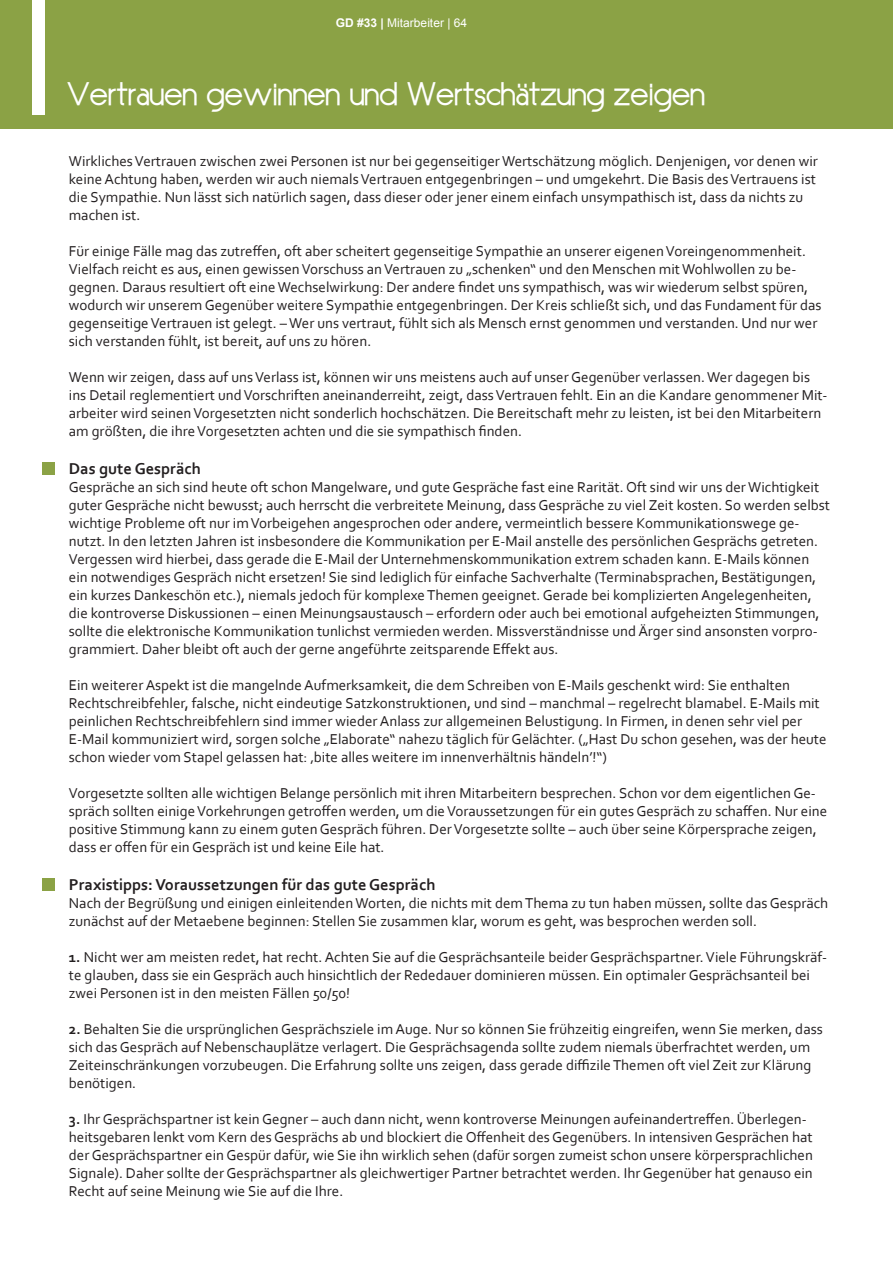
<style>
.page{position:relative;width:893px;height:1263px;background:#fff}
.page>*{position:absolute;margin:0;border:0;box-sizing:border-box;transform-origin:0 0}
.t1{font:33px "Konztante";color:#fff}
.t2{font:700 16.5px "Corbel";color:#231f20}
.t3{font:15px/18px "Corbel";color:#231f20}
.t4{font:12px "Arial";color:#fff}
.s1{font-weight:700}
</style>
<div class="page">
<div style="left:0;top:0;width:893px;height:129px;background:#8ba245"></div>
<div style="left:32px;top:0;width:13px;height:114px;background:#fff"></div>
<div style="left:43px;top:462px;width:12px;height:13px;background:#8ba245"></div>
<div style="left:43px;top:878px;width:12px;height:13px;background:#8ba245"></div>
<p class="t4" style="left:336px;top:15px;width:133px"><span class="s1">GD #33 |</span> Mitarbeiter | 64</p>
<p class="t1" style="left:67px;top:74px;width:640px">Vertrauen gewinnen und Wertschätzung zeigen</p>
<p class="t3" style="left:69px;top:152px;width:751px">Wirkliches Vertrauen zwischen zwei Personen ist nur bei gegenseitiger Wertschätzung möglich. Denjenigen, vor denen wir keine Achtung haben, werden wir auch niemals Vertrauen entgegenbringen – und umgekehrt. Die Basis des Vertrauens ist die Sympathie. Nun lässt sich natürlich sagen, dass dieser oder jener einem einfach unsympathisch ist, dass da nichts zu machen ist.</p>
<p class="t3" style="left:69px;top:242px;width:754px">Für einige Fälle mag das zutreffen, oft aber scheitert gegenseitige Sympathie an unserer eigenen Voreingenommenheit.<br>Vielfach reicht es aus, einen gewissen Vorschuss an Vertrauen zu „schenken“ und den Menschen mit Wohlwollen zu be&shy;gegnen. Daraus resultiert oft eine Wechselwirkung: Der andere findet uns sympathisch, was wir wiederum selbst spüren, wodurch wir unserem Gegenüber weitere Sympathie entgegenbringen. Der Kreis schließt sich, und das Fundament für das gegenseitige Vertrauen ist gelegt. – Wer uns vertraut, fühlt sich als Mensch ernst genommen und verstanden. Und nur wer sich verstanden fühlt, ist bereit, auf uns zu hören.</p>
<p class="t3" style="left:69px;top:368px;width:760px">Wenn wir zeigen, dass auf uns Verlass ist, können wir uns meistens auch auf unser Gegenüber verlassen. Wer dagegen bis ins Detail reglementiert und Vorschriften aneinanderreiht, zeigt, dass Vertrauen fehlt. Ein an die Kandare genommener Mit&shy;arbeiter wird seinen Vorgesetzten nicht sonderlich hochschätzen. Die Bereitschaft mehr zu leisten, ist bei den Mitarbeitern am größten, die ihre Vorgesetzten achten und die sie sympathisch finden.</p>
<p class="t2" style="left:69px;top:458px;width:134px">Das gute Gespräch</p>
<p class="t3" style="left:69px;top:478px;width:763px">Gespräche an sich sind heute oft schon Mangelware, und gute Gespräche fast eine Rarität. Oft sind wir uns der Wichtigkeit guter Gespräche nicht bewusst; auch herrscht die verbreitete Meinung, dass Gespräche zu viel Zeit kosten. So werden selbst wichtige Probleme oft nur im Vorbeigehen angesprochen oder andere, vermeintlich bessere Kommunikationswege ge&shy;nutzt. In den letzten Jahren ist insbesondere die Kommunikation per E-Mail anstelle des persönlichen Gesprächs getreten.<br>Vergessen wird hierbei, dass gerade die E-Mail der Unternehmenskommunikation extrem schaden kann. E-Mails können ein notwendiges Gespräch nicht ersetzen! Sie sind lediglich für einfache Sachverhalte (Terminabsprachen, Bestätigungen, ein kurzes Dankeschön etc.), niemals jedoch für komplexe Themen geeignet. Gerade bei komplizierten Angelegenheiten, die kontroverse Diskussionen – einen Meinungsaustausch – erfordern oder auch bei emotional aufgeheizten Stimmungen, sollte die elektronische Kommunikation tunlichst vermieden werden. Missverständnisse und Ärger sind ansonsten vorpro&shy;grammiert. Daher bleibt oft auch der gerne angeführte zeitsparende Effekt aus.</p>
<p class="t3" style="left:69px;top:676px;width:759px">Ein weiterer Aspekt ist die mangelnde Aufmerksamkeit, die dem Schreiben von E-Mails geschenkt wird: Sie enthalten Rechtschreibfehler, falsche, nicht eindeutige Satzkonstruktionen, und sind – manchmal – regelrecht blamabel. E-Mails mit peinlichen Rechtschreibfehlern sind immer wieder Anlass zur allgemeinen Belustigung. In Firmen, in denen sehr viel per E-Mail kommuniziert wird, sorgen solche „Elaborate“ nahezu täglich für Gelächter. („Hast Du schon gesehen, was der heute schon wieder vom Stapel gelassen hat: ‚bite alles weitere im innenverhältnis händeln’!“)</p>
<p class="t3" style="left:69px;top:784px;width:760px">Vorgesetzte sollten alle wichtigen Belange persönlich mit ihren Mitarbeitern besprechen. Schon vor dem eigentlichen Ge&shy;spräch sollten einige Vorkehrungen getroffen werden, um die Voraussetzungen für ein gutes Gespräch zu schaffen. Nur eine positive Stimmung kann zu einem guten Gespräch führen. Der Vorgesetzte sollte – auch über seine Körpersprache zeigen, dass er offen für ein Gespräch ist und keine Eile hat.</p>
<p class="t2" style="left:69px;top:874px;width:368px">Praxistipps: Voraussetzungen für das gute Gespräch</p>
<p class="t3" style="left:69px;top:894px;width:761px">Nach der Begrüßung und einigen einleitenden Worten, die nichts mit dem Thema zu tun haben müssen, sollte das Gespräch zunächst auf der Metaebene beginnen: Stellen Sie zusammen klar, worum es geht, was besprochen werden soll.</p>
<p class="t3" style="left:69px;top:948px;width:760px"><span class="s1">1.</span> Nicht wer am meisten redet, hat recht. Achten Sie auf die Gesprächsanteile beider Gesprächspartner. Viele Führungskräf&shy;te glauben, dass sie ein Gespräch auch hinsichtlich der Rededauer dominieren müssen. Ein optimaler Gesprächsanteil bei zwei Personen ist in den meisten Fällen 50/50!</p>
<p class="t3" style="left:69px;top:1020px;width:755px"><span class="s1">2.</span> Behalten Sie die ursprünglichen Gesprächsziele im Auge. Nur so können Sie frühzeitig eingreifen, wenn Sie merken, dass sich das Gespräch auf Nebenschauplätze verlagert. Die Gesprächsagenda sollte zudem niemals überfrachtet werden, um Zeiteinschränkungen vorzubeugen. Die Erfahrung sollte uns zeigen, dass gerade diffizile Themen oft viel Zeit zur Klärung benötigen.</p>
<p class="t3" style="left:69px;top:1110px;width:746px"><span class="s1">3.</span> Ihr Gesprächspartner ist kein Gegner – auch dann nicht, wenn kontroverse Meinungen aufeinandertreffen. Überlegen&shy;heitsgebaren lenkt vom Kern des Gesprächs ab und blockiert die Offenheit des Gegenübers. In intensiven Gesprächen hat der Gesprächspartner ein Gespür dafür, wie Sie ihn wirklich sehen (dafür sorgen zumeist schon unsere körpersprachlichen Signale). Daher sollte der Gesprächspartner als gleichwertiger Partner betrachtet werden. Ihr Gegenüber hat genauso ein Recht auf seine Meinung wie Sie auf die Ihre.</p>
</div>
